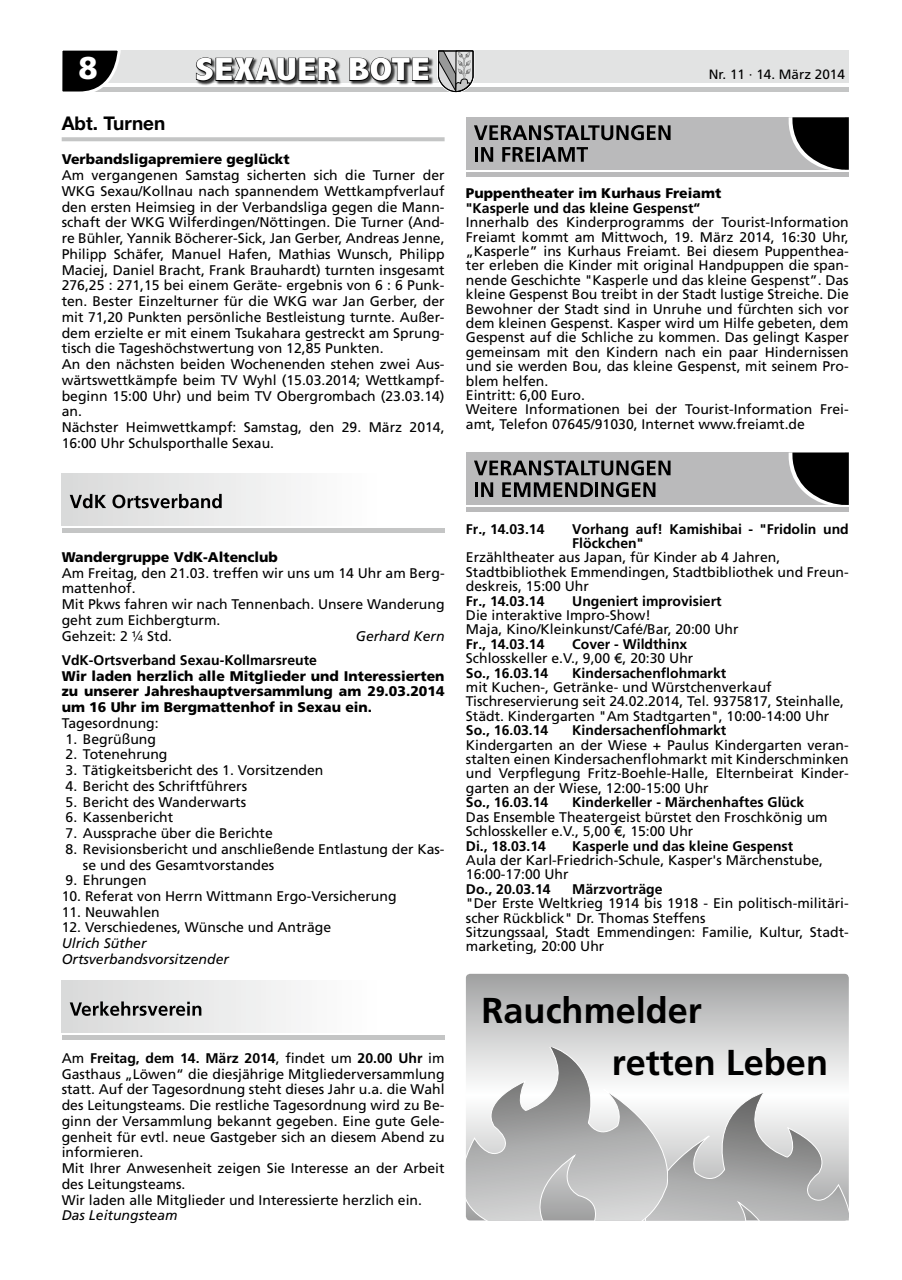
<style>
.page{position:relative;width:902px;height:1280px;background:#fff}
.page>*{position:absolute;margin:0;border:0;box-sizing:border-box;transform-origin:0 0}
.t1{font:700 36px/52.1px "Frutiger";color:#000}
.t2{font:800 condensed 32.25px "Abadi";letter-spacing:.01em;color:#fff;scale:1.26 1}
.t3{font:900 31.5px "Frutiger";color:#fff}
.t4{font:700 18.9px "Helvetica Neue";color:#000}
.t5{font:13.95px/15.8px "Frutiger";color:#000}
.t6{font:700 13.95px/14.4px "Frutiger";color:#000}
.t7{font:900 13.95px/15.8px "Frutiger";color:#000;text-align:justify}
.t8{font:italic 13.95px/15.8px "Frutiger";color:#000}
.t9{font:13.5px "Frutiger";color:#000}
.s1{font-family:"Helvetica Neue"}
.s2{font-weight:700}
.s3{font-family:"Gill Sans"}
</style>
<div class="page">
<hr style="left:62px;top:87px;width:786px;height:4px;background:#c4c5c5">
<div style="left:62px;top:51px;width:786px;height:32px;background:#e2e3e3"></div>
<svg style="left:62px;top:50px;width:60px;height:42px"></svg>
<svg style="left:437px;top:50px;width:37px;height:43px"></svg>
<div style="left:196px;top:57px;width:237px;height:28px;background:#000;opacity:.75"></div>
<svg style="left:195px;top:57px;width:143px;height:25px;background:#535353"></svg>
<svg style="left:348px;top:57px;width:81px;height:25px;background:#565656"></svg>
<svg style="left:62px;top:137px;width:382px;height:4px;background:#c7c8c8"></svg>
<div style="left:62px;top:473px;width:382px;height:52px;background:linear-gradient(to right,#dadbdb,#fff)"></div>
<hr style="left:62px;top:528px;width:382px;height:4px;background:#c4c5c5">
<svg style="left:70px;top:494px;width:36px;height:14px"></svg>
<svg style="left:112px;top:494px;width:110px;height:14px;background:#8c8d8d"></svg>
<div style="left:62px;top:980px;width:382px;height:53px;background:linear-gradient(to right,#dadbdb,#fff)"></div>
<hr style="left:62px;top:1035px;width:382px;height:4px;background:#c4c5c5">
<svg style="left:70px;top:1001px;width:131px;height:15px;background:#929292"></svg>
<div style="left:466px;top:117px;width:382px;height:53px;background:#bababb"></div>
<hr style="left:466px;top:172px;width:382px;height:4px;background:#bababb">
<svg style="left:474px;top:125px;width:196px;height:15px"></svg>
<hr style="left:475px;top:147px;width:3px;height:15px;background:#000">
<svg style="left:481px;top:147px;width:12px;height:15px"></svg>
<svg style="left:502px;top:147px;width:32px;height:15px"></svg>
<hr style="left:537px;top:147px;width:3px;height:15px;background:#000">
<svg style="left:541px;top:147px;width:47px;height:15px"></svg>
<svg style="left:788px;top:117px;width:60px;height:53px"></svg>
<div style="left:466px;top:453px;width:382px;height:52px;background:#bababb"></div>
<div style="left:466px;top:507px;width:382px;height:5px;background:#bababb"></div>
<svg style="left:474px;top:460px;width:196px;height:15px"></svg>
<hr style="left:475px;top:482px;width:3px;height:15px;background:#000">
<svg style="left:481px;top:482px;width:12px;height:15px"></svg>
<svg style="left:502px;top:482px;width:91px;height:15px"></svg>
<hr style="left:595px;top:482px;width:3px;height:15px;background:#000">
<svg style="left:601px;top:482px;width:54px;height:15px"></svg>
<svg style="left:788px;top:453px;width:60px;height:52px"></svg>
<svg style="left:466px;top:974px;width:382px;height:73px;background:#bdbdbe"></svg>
<svg style="left:466px;top:1047px;width:382px;height:173px"></svg>
<h3 class="t3" style="left:79px;top:49px;width:21px">8</h3>
<h2 class="t2" style="left:195px;top:52px;width:188px">SEXAUER BOTE</h2>
<p class="t9" style="left:708px;top:66px;width:138px">Nr. 11 · 14. März 2014</p>
<h3 class="t4" style="left:62px;top:111px;width:105px">Abt. Turnen</h3>
<p class="t7" style="left:62px;top:151px;width:229px">Verbandsligapremiere geglückt</p>
<p class="t5" style="left:62px;top:167px;width:384px">Am vergangenen Samstag sicherten sich die Turner der WKG Sexau/Kollnau nach spannendem Wettkampfverlauf den ersten Heimsieg in der Verbandsliga gegen die Mann&shy;schaft der WKG Wilferdingen/Nöttingen. Die Turner (And&shy;re Bühler, Yannik Böcherer-Sick, Jan Gerber, Andreas Jenne, Philipp Schäfer, Manuel Hafen, Mathias Wunsch, Philipp Maciej, Daniel Bracht, Frank Brauhardt) turnten insgesamt 276,25 : 271,15 bei einem Geräte- ergebnis von 6 : 6 Punk&shy;ten. Bester Einzelturner für die WKG war Jan Gerber, der mit 71,20 Punkten persönliche Bestleistung turnte. Außer&shy;dem erzielte er mit einem Tsukahara gestreckt am Sprung&shy;tisch die Tageshöchstwertung von 12,85 Punkten.<br>An den nächsten beiden Wochenenden stehen zwei Aus&shy;wärtswettkämpfe beim TV Wyhl (15.03.2014; Wettkampf&shy;beginn 15:00 Uhr) und beim TV Obergrombach (23.03.14) an.<br>Nächster Heimwettkampf: Samstag, den 29. März 2014, 16:00 Uhr Schulsporthalle Sexau.</p>
<p class="t7" style="left:466px;top:185px;width:257px">Puppentheater im Kurhaus Freiamt</p>
<p class="t6" style="left:466px;top:201px;width:236px">"Kasperle und das kleine Gespenst“</p>
<p class="t5" style="left:466px;top:215px;width:384px;line-height:14.4px">Innerhalb des Kinderprogramms der Tourist-Information Freiamt kommt am Mittwoch, 19. März 2014, 16:30 Uhr, „Kasperle” ins Kurhaus Freiamt. Bei diesem Puppenthea&shy;ter erleben die Kinder mit original Handpuppen die span&shy;nende Geschichte "Kasperle und das kleine Gespenst”. Das kleine Gespenst Bou treibt in der Stadt lustige Streiche. Die Bewohner der Stadt sind in Unruhe und fürchten sich vor dem kleinen Gespenst. Kasper wird um Hilfe gebeten, dem Gespenst auf die Schliche zu kommen. Das gelingt Kasper gemeinsam mit den Kindern nach ein paar Hindernissen und sie werden Bou, das kleine Gespenst, mit seinem Pro&shy;blem helfen.<br>Eintritt: 6,00 Euro.<br>Weitere Informationen bei der Tourist-Information Frei&shy;amt, Telefon 07645/91030, Internet www.freiamt.de</p>
<p class="t7" style="left:62px;top:549px;width:218px">Wandergruppe VdK-Altenclub</p>
<p class="t5" style="left:62px;top:565px;width:384px">Am Freitag, den 21.03. treffen wir uns um 14 Uhr am Berg&shy;mattenhof.<br>Mit Pkws fahren wir nach Tennenbach. Unsere Wanderung geht zum Eichbergturm.<br>Gehzeit: 2 <span class="s1">¼</span> Std.</p>
<p class="t8" style="left:356px;top:628px;width:90px">Gerhard Kern</p>
<p class="t6" style="left:62px;top:653px;width:257px">VdK-Ortsverband Sexau-Kollmarsreute</p>
<p class="t7" style="left:62px;top:667px;width:384px">Wir laden herzlich alle Mitglieder und Interessierten zu unserer Jahreshauptversammlung am 29.03.2014 um 16 Uhr im Bergmattenhof in Sexau ein.</p>
<p class="t5" style="left:62px;top:715px;width:98px">Tagesordnung:</p>
<p class="t5" style="left:66px;top:731px;width:92px">1. Begrüßung</p>
<p class="t5" style="left:66px;top:746px;width:103px">2. Totenehrung</p>
<p class="t5" style="left:66px;top:762px;width:259px">3. Tätigkeitsbericht des 1. Vorsitzenden</p>
<p class="t5" style="left:66px;top:778px;width:183px">4. Bericht des Schriftführers</p>
<p class="t5" style="left:66px;top:794px;width:182px">5. Bericht des Wanderwarts</p>
<p class="t5" style="left:66px;top:809px;width:109px">6. Kassenbericht</p>
<p class="t5" style="left:66px;top:825px;width:209px">7. Aussprache über die Berichte</p>
<p class="t5" style="left:83px;top:841px;width:363px;text-indent:-17px">8. Revisionsbericht und anschließende Entlastung der Kas&shy;se und des Gesamtvorstandes</p>
<p class="t5" style="left:66px;top:872px;width:83px">9. Ehrungen</p>
<p class="t5" style="left:62px;top:888px;width:336px">10. Referat von Herrn Wittmann Ergo-Versicherung</p>
<p class="t5" style="left:62px;top:904px;width:99px">11. Neuwahlen</p>
<p class="t5" style="left:62px;top:920px;width:271px">12. Verschiedenes, Wünsche und Anträge</p>
<p class="t8" style="left:62px;top:935px;width:169px">Ulrich Süther<br>Ortsverbandsvorsitzender</p>
<p class="t5" style="left:62px;top:1050px;width:384px">Am <span class="s2">Freitag, dem 14. März 2014</span>, findet um <span class="s2">20.00 Uhr</span> im Gasthaus „Löwen“ die diesjährige Mitgliederversammlung statt. Auf der Tagesordnung steht dieses Jahr u.a. die Wahl des Leitungsteams. Die restliche Tagesordnung wird zu Be&shy;ginn der Versammlung bekannt gegeben. Eine gute Gele&shy;genheit für evtl. neue Gastgeber sich an diesem Abend zu informieren.<br>Mit Ihrer Anwesenheit zeigen Sie Interesse an der Arbeit des Leitungsteams.<br>Wir laden alle Mitglieder und Interessierte herzlich ein.</p>
<p class="t8" style="left:62px;top:1207px;width:117px">Das Leitungsteam</p>
<p class="t6" style="left:466px;top:521px;width:80px">Fr., 14.03.14</p>
<p class="t6" style="left:572px;top:521px;width:278px">Vorhang auf! Kamishibai - "Fridolin und<br>Flöckchen"</p>
<p class="t5" style="left:466px;top:550px;width:384px;line-height:14.4px">Erzähltheater aus Japan, für Kinder ab 4 Jahren,<br>Stadtbibliothek Emmendingen, Stadtbibliothek und Freun&shy;deskreis, 15:00 Uhr</p>
<p class="t6" style="left:466px;top:593px;width:94px">Fr., 14.03.14 U</p>
<p class="t6" style="left:582px;top:593px;width:141px">ngeniert improvisiert</p>
<p class="t5" style="left:466px;top:608px;width:274px;line-height:14.4px">Die interaktive Impro-Show!<br>Maja, Kino/Kleinkunst/Café/Bar, 20:00 Uhr</p>
<p class="t6" style="left:466px;top:637px;width:80px">Fr., 14.03.14</p>
<p class="t5" style="left:466px;top:637px;width:229px;line-height:14.4px;text-indent:106px"><span class="s2">Cover - Wildthinx<br></span>Schlosskeller e.V., 9,00 <span class="s3">€</span>, 20:30 Uhr<br><span class="s2">So., 16.03.14</span></p>
<p class="t6" style="left:572px;top:665px;width:155px">Kindersachenflohmarkt</p>
<p class="t5" style="left:466px;top:680px;width:380px;line-height:14.4px">mit Kuchen-, Getränke- und Würstchenverkauf<br>Tischreservierung seit 24.02.2014, Tel. 9375817, Steinhalle,<br>Städt. Kindergarten "Am Stadtgarten", 10:00-14:00 Uhr</p>
<p class="t6" style="left:466px;top:723px;width:84px">So., 16.03.14</p>
<p class="t6" style="left:572px;top:723px;width:155px">Kindersachenflohmarkt</p>
<p class="t5" style="left:466px;top:737px;width:384px;line-height:14.4px;text-align:justify">Kindergarten an der Wiese + Paulus Kindergarten veran&shy;stalten einen Kindersachenflohmarkt mit Kinderschminken und Verpflegung Fritz-Boehle-Halle, Elternbeirat Kinder&shy;garten an der Wiese, 12:00-15:00 Uhr</p>
<p class="t6" style="left:466px;top:795px;width:84px">So., 16.03.14</p>
<p class="t6" style="left:572px;top:795px;width:233px">Kinderkeller - Märchenhaftes Glück</p>
<p class="t5" style="left:466px;top:809px;width:363px;line-height:14.4px">Das Ensemble Theatergeist bürstet den Froschkönig um<br>Schlosskeller e.V., 5,00 <span class="s3">€</span>, 15:00 Uhr<br><span class="s2">Di., 18.03.14</span></p>
<p class="t6" style="left:572px;top:838px;width:222px">Kasperle und das kleine Gespenst</p>
<p class="t5" style="left:466px;top:853px;width:358px;line-height:14.4px">Aula der Karl-Friedrich-Schule, Kasper's Märchenstube,<br>16:00-17:00 Uhr</p>
<p class="t6" style="left:466px;top:881px;width:86px">Do., 20.03.14</p>
<p class="t6" style="left:572px;top:881px;width:92px">Märzvorträge</p>
<p class="t5" style="left:466px;top:896px;width:384px;line-height:14.4px">"Der Erste Weltkrieg 1914 bis 1918 - Ein politisch-militäri&shy;scher Rückblick" Dr. Thomas Steffens<br>Sitzungssaal, Stadt Emmendingen: Familie, Kultur, Stadt&shy;marketing, 20:00 Uhr</p>
<h1 class="t1" style="left:611px;top:984px;width:218px;text-indent:-130px">Rauchmelder<br>retten Leben</h1>
</div>
